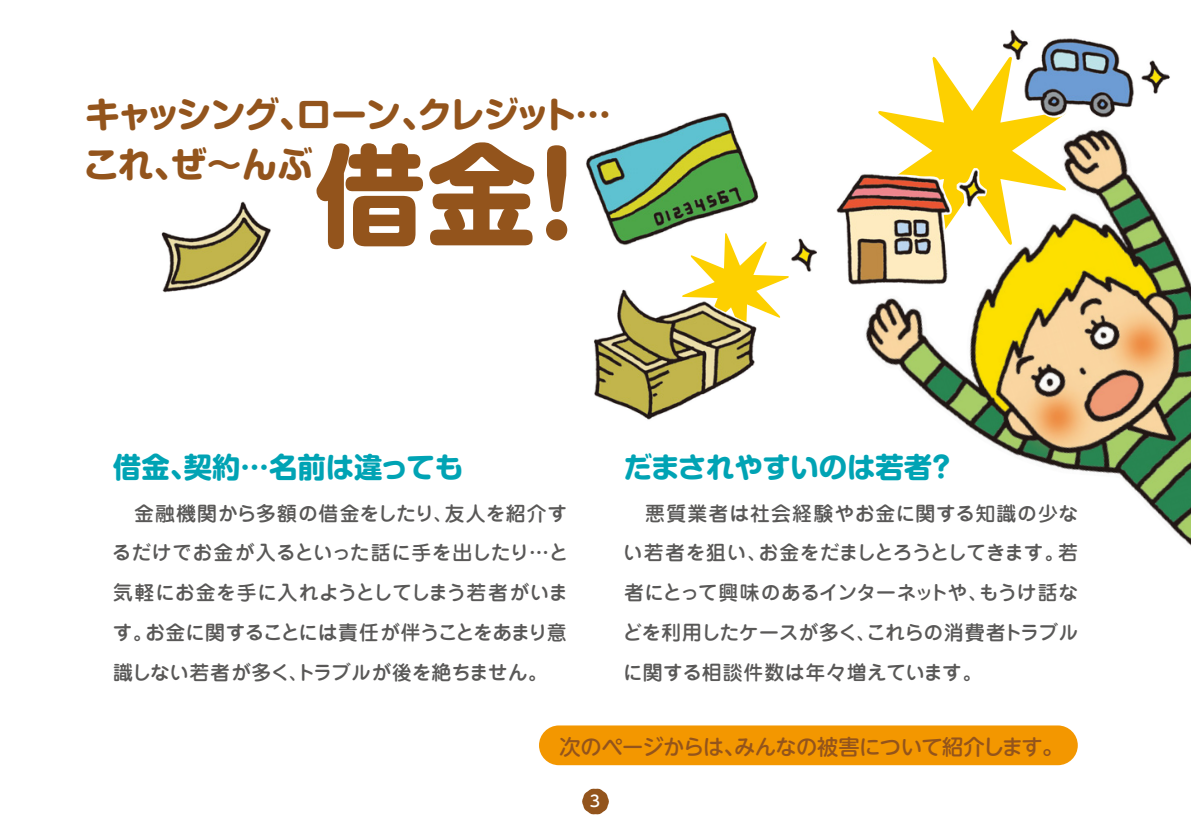
<style>
.page{position:relative;width:1191px;height:840px;background:#fff}
.page>*{position:absolute;margin:0;border:0;box-sizing:border-box;transform-origin:0 0}
.t1{font:110.8px "Shin M Go Pro Bold 90 pv RKSJ H";color:#93541c}
.t2{font:35.4px/49.6px "Shin M Go Pro Bold 90 pv RKSJ H";letter-spacing:-.05em;color:#93541c}
.t3{font:28.4px "Shin M Go Pro Bold 90 pv RKSJ H";color:#00a3b4}
.t4{font:21.2px "UD Shin M Go Pro Medium 90 pv RKSJ H";letter-spacing:-.025em;color:#93541c}
.t5{font:19.8px/39.6px "Jun 34 Pro Medium 90 pv RKSJ H";letter-spacing:-.01em;color:#595857;text-align:justify}
.t6{font:15.6px "UD Shin M Go Pro Medium 90 pv RKSJ H";color:#fff}
</style>
<div class="page">
<svg style="left:878px;top:57px;width:174px;height:69px"></svg>
<svg style="left:690px;top:241px;width:99px;height:77px"></svg>
<img style="left:865px;top:126px;width:326px;height:420px">
<div style="left:539px;top:725px;width:538px;height:39px;background:#f39700;border-radius:20px"></div>
<img style="left:586px;top:112px;width:174px;height:136px">
<img style="left:593px;top:288px;width:164px;height:132px">
<img style="left:791px;top:168px;width:196px;height:118px">
<img style="left:1002px;top:29px;width:168px;height:94px">
<img style="left:161px;top:201px;width:110px;height:92px">
<svg style="left:582px;top:788px;width:27px;height:26px"></svg>
<h2 class="t2" style="left:83px;top:95px;width:529px">キャッシング、ローン、クレジット…これ、ぜ～んぶ</h2>
<h1 class="t1" style="left:315px;top:155px;width:298px">借金！</h1>
<h3 class="t3" style="left:113px;top:456px;width:351px">借金、契約…名前は違っても</h3>
<p class="t5" style="left:112px;top:496px;width:458px">　金融機関から多額の借金をしたり、友人を紹介するだけでお金が入るといった話に手を出したり…と気軽にお金を手に入れようとしてしまう若者がいます。お金に関することには責任が伴うことをあまり意識しない若者が多く、トラブルが後を絶ちません。</p>
<h3 class="t3" style="left:624px;top:456px;width:333px">だまされやすいのは若者？</h3>
<p class="t5" style="left:622px;top:496px;width:457px">　悪質業者は社会経験やお金に関する知識の少ない若者を狙い、お金をだましとろうとしてきます。若者にとって興味のあるインターネットや、もうけ話などを利用したケースが多く、これらの消費者トラブルに関する相談件数は年々増えています。</p>
<p class="t4" style="left:559px;top:738px;width:505px">次のページからは、みんなの被害について紹介します。</p>
<p class="t6" style="left:590px;top:795px;width:12px">3</p>
</div>
